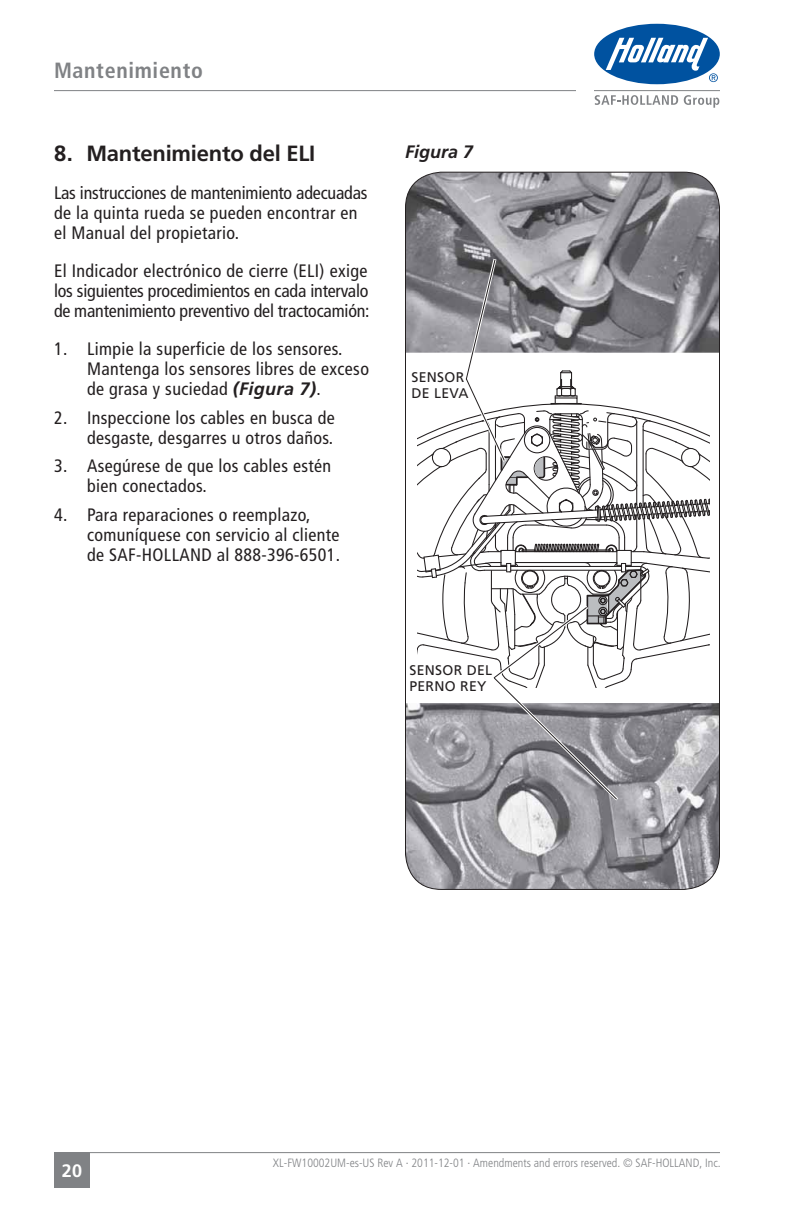
<style>
.page{position:relative;width:792px;height:1224px;background:#fff}
.page>*{position:absolute;margin:0;border:0;box-sizing:border-box;transform-origin:0 0}
.t1{font:700 22px "Frutiger LT Std";letter-spacing:-.01em;color:#231f20}
.t2{font:700 condensed 22px "Frutiger LT Std";letter-spacing:.03em;color:#808285}
.t3{font:condensed 18px/20px "Frutiger LT Std";letter-spacing:.02em;color:#231f20}
.t4{font:condensed 18px/20px "Frutiger LT Std";letter-spacing:-.01em;color:#231f20}
.t5{font:italic 700 18px "Frutiger LT Std";color:#231f20}
.t6{font:700 18px "Frutiger LT Std";color:#fff}
.t7{font:14px/16px "Frutiger LT Std";letter-spacing:.02em;color:#231f20}
.t8{font:300 condensed 12px "Frutiger LT Std";color:#808285}
.s1{font-weight:700;font-style:italic;font-stretch:normal}
</style>
<div class="page">
<hr style="left:54px;top:90px;width:522px;height:1px;background:#808285">
<div style="left:594px;top:24px;width:126px;height:60px;background:#0052a0;border-radius:50%"></div>
<svg style="left:606px;top:38px;width:112px;height:44px"></svg>
<svg style="left:595px;top:95px;width:83px;height:10px"></svg>
<svg style="left:684px;top:95px;width:35px;height:13px"></svg>
<hr style="left:594px;top:90px;width:126px;height:1px;background:#808285">
<hr style="left:54px;top:1152px;width:666px;height:1px;background:#808285">
<div style="left:54px;top:1152px;width:36px;height:36px;background:#808285"></div>
<img style="left:406px;top:172px;width:314px;height:181px">
<img style="left:406px;top:703px;width:314px;height:186px">
<svg style="left:417px;top:256px;width:293px;height:548px"></svg>
<p class="t2" style="left:54px;top:61px;width:150px">Mantenimiento</p>
<p class="t1" style="left:54px;top:143px;width:263px">8. Mantenimiento del ELI</p>
<p class="t5" style="left:405px;top:141px;width:70px">Figura 7</p>
<p class="t3" style="left:54px;top:183px;width:315px">Las instrucciones de mantenimiento adecuadas de la quinta rueda se pueden encontrar en el Manual del propietario.</p>
<p class="t4" style="left:54px;top:261px;width:317px">El Indicador electrónico de cierre (ELI) exige los siguientes procedimientos en cada intervalo de mantenimiento preventivo del tractocamión:</p>
<p class="t3" style="left:87px;top:339px;width:283px;text-indent:-33px">1. Limpie la superficie de los sensores.<br>Mantenga los sensores libres de exceso de grasa y suciedad <span class="s1">(Figura 7)</span>.</p>
<p class="t3" style="left:54px;top:408px;width:282px;text-align:right">2. Inspeccione los cables en busca de desgaste, desgarres u otros daños.</p>
<p class="t3" style="left:87px;top:457px;width:246px;text-indent:-33px">3. Asegúrese de que los cables estén bien conectados.</p>
<p class="t3" style="left:87px;top:506px;width:255px;text-indent:-33px">4. Para reparaciones o reemplazo, comuníquese con servicio al cliente de SAF-HOLLAND al 888-396-6501.</p>
<p class="t7" style="left:412px;top:370px;width:59px">SENSOR<br>DE LEVA</p>
<p class="t6" style="left:62px;top:1163px;width:22px">20</p>
<p class="t7" style="left:410px;top:663px;width:84px">SENSOR DEL<br>PERNO REY</p>
<p class="t8" style="left:273px;top:1156px;width:449px">XL-FW10002UM-es-US Rev A · 2011-12-01 · Amendments and errors reserved. © SAF-HOLLAND, Inc.</p>
</div>
